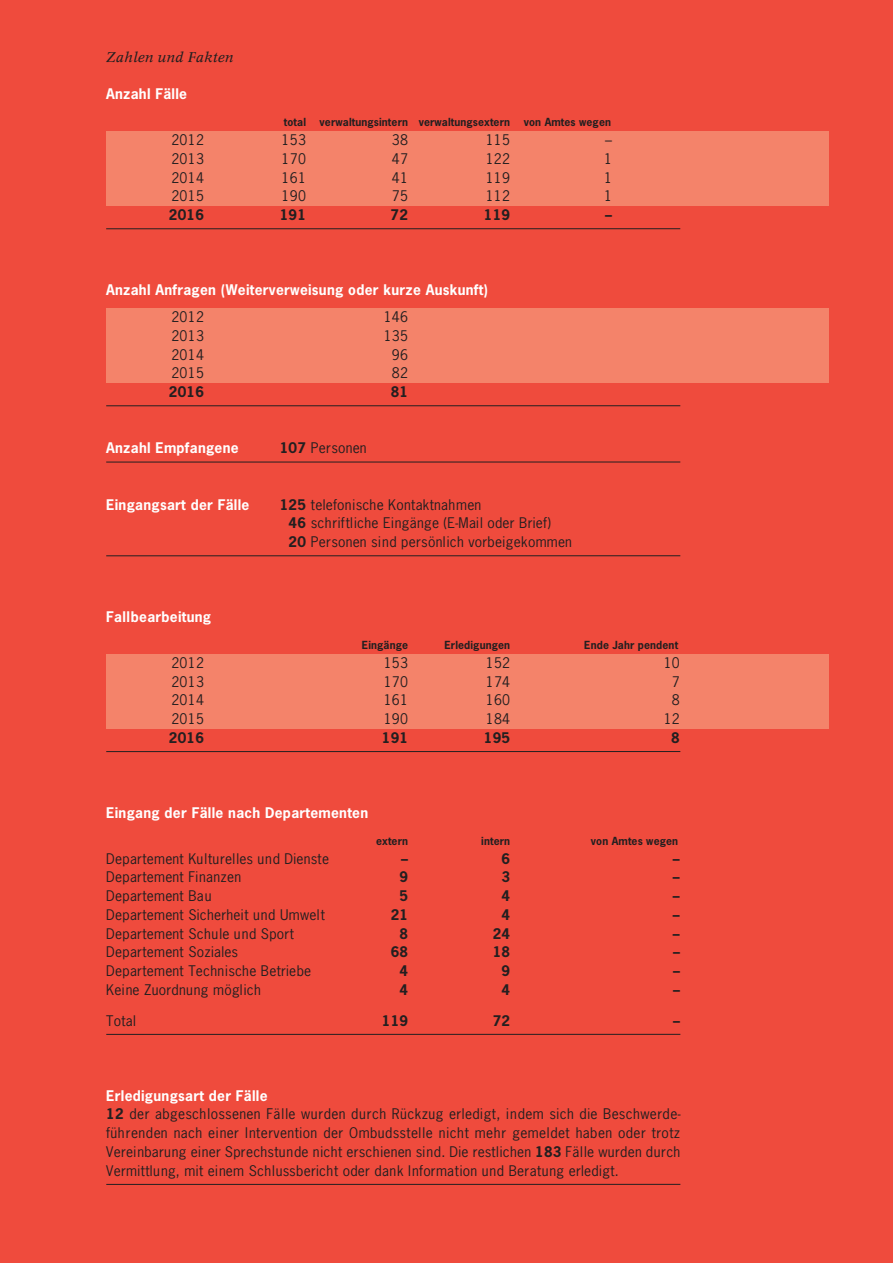
<style>
.page{position:relative;width:893px;height:1263px;background:#ef4b3d}
.page>*{position:absolute;margin:0;border:0;box-sizing:border-box;transform-origin:0 0}
.t1{font:13.8px/18.8px "News Gothic Std";letter-spacing:.02em;color:#231f20}
.t2{font:700 13.8px "News Gothic Std";letter-spacing:.02em;color:#fff}
.t3{font:700 13.8px "News Gothic Std";letter-spacing:.02em;color:#231f20}
.t4{font:italic 13.8px "Concorde";letter-spacing:.01em;color:#231f20}
.t5{font:700 10.5px "News Gothic Std";letter-spacing:.01em;color:#231f20}
.s1{font-weight:700}
.s2{font-weight:700;color:#fff}
</style>
<div class="page">
<div style="left:106px;top:654px;width:723px;height:75px;background:#f4836a"></div>
<div style="left:106px;top:131px;width:723px;height:75px;background:#f4836a"></div>
<div style="left:106px;top:308px;width:723px;height:75px;background:#f4836a"></div>
<hr style="left:106px;top:228px;width:574px;height:1px;background:#231f20">
<hr style="left:106px;top:405px;width:574px;height:1px;background:#231f20">
<hr style="left:106px;top:462px;width:574px;height:1px;background:#231f20">
<hr style="left:106px;top:555px;width:574px;height:1px;background:#231f20">
<hr style="left:106px;top:751px;width:574px;height:1px;background:#231f20">
<hr style="left:106px;top:1034px;width:574px;height:1px;background:#231f20">
<hr style="left:106px;top:1184px;width:574px;height:1px;background:#231f20">
<p class="t4" style="left:106px;top:51px;width:129px">Zahlen und Fakten</p>
<p class="t2" style="left:106px;top:86px;width:82px">Anzahl Fälle</p>
<p class="t5" style="left:284px;top:116px;width:24px">total</p>
<p class="t5" style="left:320px;top:116px;width:192px">verwaltungsintern verwaltungsextern</p>
<p class="t5" style="left:524px;top:116px;width:89px">von Amtes wegen</p>
<p class="t1" style="left:171px;top:131px;width:34px">2012</p>
<p class="t1" style="left:282px;top:131px;width:26px">153</p>
<p class="t1" style="left:392px;top:131px;width:18px">38</p>
<p class="t1" style="left:486px;top:131px;width:26px">115</p>
<p class="t1" style="left:605px;top:131px;width:8px">–</p>
<p class="t1" style="left:171px;top:150px;width:34px">2013</p>
<p class="t1" style="left:282px;top:150px;width:26px">170</p>
<p class="t1" style="left:392px;top:150px;width:18px">47</p>
<p class="t1" style="left:486px;top:150px;width:26px">122</p>
<p class="t1" style="left:604px;top:150px;width:9px">1</p>
<p class="t1" style="left:171px;top:168px;width:34px">2014</p>
<p class="t1" style="left:282px;top:168px;width:26px">161</p>
<p class="t1" style="left:392px;top:168px;width:18px">41</p>
<p class="t1" style="left:486px;top:168px;width:26px">119</p>
<p class="t1" style="left:604px;top:168px;width:9px">1</p>
<p class="t1" style="left:171px;top:187px;width:34px">2015</p>
<p class="t1" style="left:282px;top:187px;width:26px">190</p>
<p class="t1" style="left:392px;top:187px;width:18px">75</p>
<p class="t1" style="left:486px;top:187px;width:26px">112</p>
<p class="t1" style="left:604px;top:187px;width:9px">1</p>
<p class="t3" style="left:169px;top:207px;width:37px">2016</p>
<p class="t3" style="left:280px;top:207px;width:28px">191</p>
<p class="t3" style="left:391px;top:207px;width:19px">72</p>
<p class="t3" style="left:484px;top:207px;width:28px">119</p>
<p class="t3" style="left:605px;top:207px;width:8px">–</p>
<p class="t2" style="left:106px;top:282px;width:383px">Anzahl Anfragen (Weiterverweisung oder kurze Auskunft)</p>
<p class="t1" style="left:171px;top:308px;width:34px">2012</p>
<p class="t1" style="left:384px;top:308px;width:26px">146</p>
<p class="t1" style="left:171px;top:327px;width:34px">2013</p>
<p class="t1" style="left:384px;top:327px;width:26px">135</p>
<p class="t1" style="left:171px;top:345px;width:34px">2014</p>
<p class="t1" style="left:392px;top:345px;width:18px">96</p>
<p class="t1" style="left:171px;top:364px;width:34px">2015</p>
<p class="t1" style="left:392px;top:364px;width:18px">82</p>
<p class="t3" style="left:169px;top:384px;width:37px">2016</p>
<p class="t3" style="left:391px;top:384px;width:19px">81</p>
<p class="t2" style="left:106px;top:440px;width:134px">Anzahl Empfangene</p>
<p class="t1" style="left:280px;top:439px;width:88px"><span class="s1">107</span> Personen</p>
<p class="t2" style="left:106px;top:497px;width:145px">Eingangsart der Fälle</p>
<p class="t1" style="left:289px;top:495px;width:285px;text-indent:-9px"><span class="s1">125</span> telefonische Kontaktnahmen<br><span class="s1">46</span> schriftliche Eingänge (E-Mail oder Brief)<br><span class="s1">20</span> Personen sind persönlich vorbeigekommen</p>
<p class="t2" style="left:106px;top:609px;width:106px">Fallbearbeitung</p>
<p class="t5" style="left:362px;top:639px;width:48px">Eingänge</p>
<p class="t5" style="left:444px;top:639px;width:67px">Erledigungen</p>
<p class="t5" style="left:584px;top:639px;width:95px">Ende Jahr pendent</p>
<p class="t1" style="left:171px;top:654px;width:34px">2012</p>
<p class="t1" style="left:384px;top:654px;width:26px">153</p>
<p class="t1" style="left:486px;top:654px;width:26px">152</p>
<p class="t1" style="left:664px;top:654px;width:18px">10</p>
<p class="t1" style="left:171px;top:672px;width:34px">2013</p>
<p class="t1" style="left:384px;top:672px;width:26px">170</p>
<p class="t1" style="left:486px;top:672px;width:26px">174</p>
<p class="t1" style="left:672px;top:672px;width:9px">7</p>
<p class="t1" style="left:171px;top:691px;width:34px">2014</p>
<p class="t1" style="left:384px;top:691px;width:26px">161</p>
<p class="t1" style="left:486px;top:691px;width:26px">160</p>
<p class="t1" style="left:672px;top:691px;width:9px">8</p>
<p class="t1" style="left:171px;top:710px;width:34px">2015</p>
<p class="t1" style="left:384px;top:710px;width:26px">190</p>
<p class="t1" style="left:486px;top:710px;width:26px">184</p>
<p class="t1" style="left:664px;top:710px;width:18px">12</p>
<p class="t3" style="left:169px;top:730px;width:37px">2016</p>
<p class="t3" style="left:382px;top:730px;width:28px">191</p>
<p class="t3" style="left:484px;top:730px;width:28px">195</p>
<p class="t3" style="left:671px;top:730px;width:10px">8</p>
<p class="t2" style="left:106px;top:805px;width:263px">Eingang der Fälle nach Departementen</p>
<p class="t5" style="left:376px;top:835px;width:33px">extern</p>
<p class="t5" style="left:481px;top:835px;width:30px">intern</p>
<p class="t5" style="left:591px;top:835px;width:89px">von Amtes wegen</p>
<p class="t1" style="left:106px;top:849px;width:224px">Departement Kulturelles und Dienste</p>
<p class="t3" style="left:401px;top:851px;width:8px">–</p>
<p class="t3" style="left:502px;top:851px;width:10px">6</p>
<p class="t3" style="left:673px;top:851px;width:8px">–</p>
<p class="t1" style="left:106px;top:868px;width:136px">Departement Finanzen</p>
<p class="t3" style="left:400px;top:869px;width:10px">9</p>
<p class="t3" style="left:502px;top:869px;width:10px">3</p>
<p class="t3" style="left:673px;top:869px;width:8px">–</p>
<p class="t1" style="left:106px;top:887px;width:107px">Departement Bau</p>
<p class="t3" style="left:400px;top:888px;width:10px">5</p>
<p class="t3" style="left:502px;top:888px;width:10px">4</p>
<p class="t3" style="left:673px;top:888px;width:8px">–</p>
<p class="t1" style="left:106px;top:906px;width:220px">Departement Sicherheit und Umwelt</p>
<p class="t3" style="left:391px;top:907px;width:19px">21</p>
<p class="t3" style="left:502px;top:907px;width:10px">4</p>
<p class="t3" style="left:673px;top:907px;width:8px">–</p>
<p class="t1" style="left:106px;top:924px;width:189px">Departement Schule und Sport</p>
<p class="t3" style="left:400px;top:926px;width:10px">8</p>
<p class="t3" style="left:493px;top:926px;width:19px">24</p>
<p class="t3" style="left:673px;top:926px;width:8px">–</p>
<p class="t1" style="left:106px;top:943px;width:133px">Departement Soziales</p>
<p class="t3" style="left:391px;top:944px;width:19px">68</p>
<p class="t3" style="left:493px;top:944px;width:19px">18</p>
<p class="t3" style="left:673px;top:944px;width:8px">–</p>
<p class="t1" style="left:106px;top:962px;width:207px">Departement Technische Betriebe</p>
<p class="t3" style="left:400px;top:963px;width:10px">4</p>
<p class="t3" style="left:502px;top:963px;width:10px">9</p>
<p class="t3" style="left:673px;top:963px;width:8px">–</p>
<p class="t1" style="left:106px;top:981px;width:156px">Keine Zuordnung möglich</p>
<p class="t3" style="left:400px;top:982px;width:10px">4</p>
<p class="t3" style="left:502px;top:982px;width:10px">4</p>
<p class="t3" style="left:673px;top:982px;width:8px">–</p>
<p class="t1" style="left:106px;top:1011px;width:31px">Total</p>
<p class="t3" style="left:382px;top:1013px;width:28px">119</p>
<p class="t3" style="left:493px;top:1013px;width:19px">72</p>
<p class="t3" style="left:673px;top:1013px;width:8px">–</p>
<p class="t1" style="left:106px;top:1086px;width:576px"><span class="s2">Erledigungsart der Fälle<br></span><span class="s1">12</span> der abgeschlossenen Fälle wurden durch Rückzug erledigt, indem sich die Beschwerde&shy;führenden nach einer Intervention der Ombudsstelle nicht mehr gemeldet haben oder trotz Vereinbarung einer Sprechstunde nicht erschienen sind. Die restlichen <span class="s1">183</span> Fälle wurden durch Vermittlung, mit einem Schlussbericht oder dank Information und Beratung erledigt.</p>
</div>
